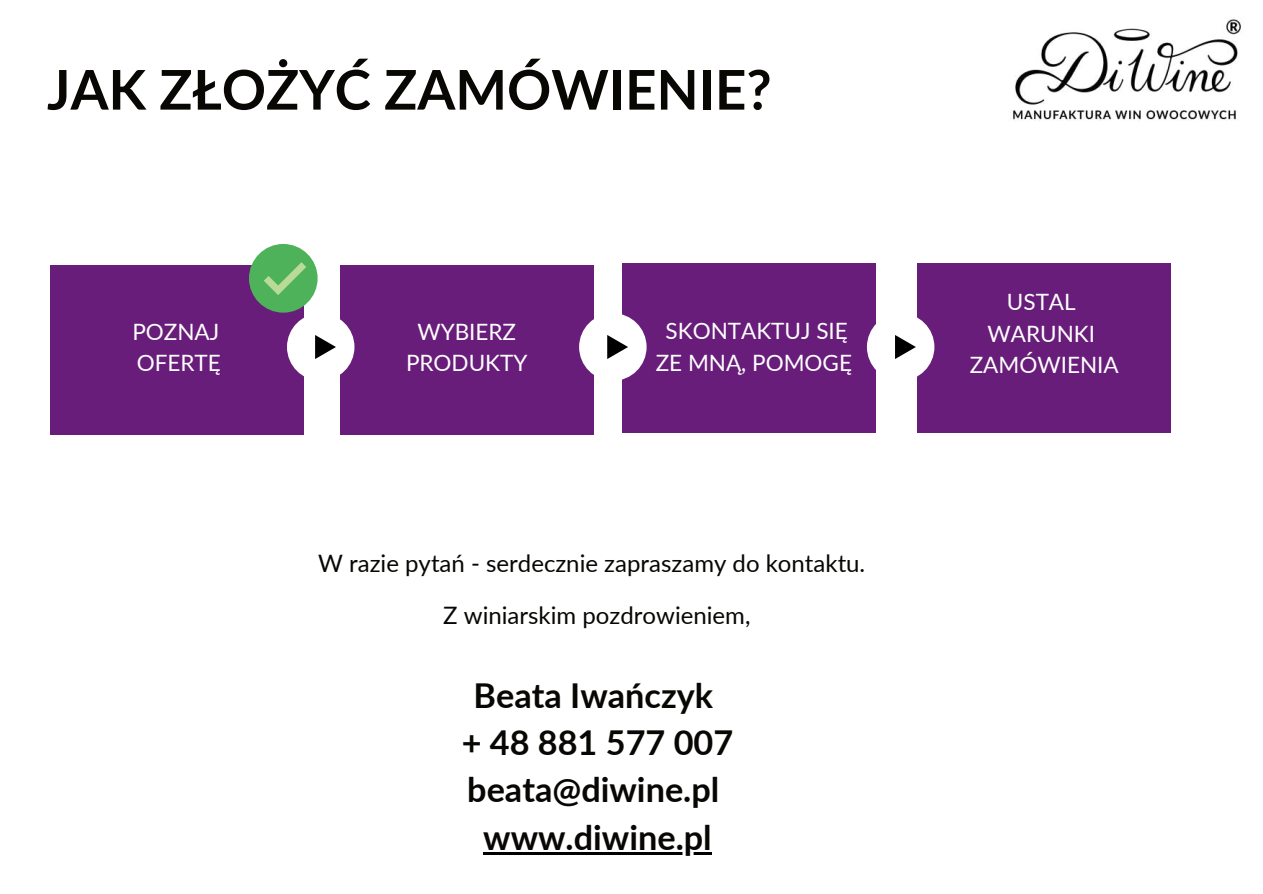
<style>
.page{position:relative;width:1263px;height:894px;background:#fff}
.page>*{position:absolute;margin:0;border:0;box-sizing:border-box;transform-origin:0 0}
.t1{font:700 54.75px "Lato";color:#080704}
.t2{font:700 34.2px/47.1px "Lato";color:#080704;text-align:center}
.t3{font:24px/52.7px "Lato";color:#080704;text-align:center}
.t4{font:22.5px/31.5px "Lato";color:#fff;text-align:center}
</style>
<div class="page">
<div style="left:51px;top:265px;width:253px;height:169px;background:#681d7a"></div>
<div style="left:340px;top:265px;width:253px;height:169px;background:#681d7a"></div>
<div style="left:622px;top:263px;width:253px;height:169px;background:#681d7a"></div>
<div style="left:917px;top:263px;width:254px;height:169px;background:#681d7a"></div>
<div style="left:287px;top:313px;width:67px;height:67px;background:#fff;border-radius:50%"></div>
<svg style="left:315px;top:335px;width:21px;height:24px"></svg>
<div style="left:579px;top:313px;width:68px;height:67px;background:#fff;border-radius:50%"></div>
<svg style="left:607px;top:335px;width:21px;height:24px"></svg>
<div style="left:867px;top:313px;width:67px;height:67px;background:#fff;border-radius:50%"></div>
<svg style="left:895px;top:335px;width:21px;height:24px"></svg>
<div style="left:249px;top:244px;width:69px;height:68px;background:#4eb25b;border-radius:50%"></div>
<svg style="left:264px;top:262px;width:42px;height:33px"></svg>
<img style="left:1012px;top:19px;width:229px;height:102px">
<hr style="left:483px;top:852px;width:229px;height:3px;background:#000">
<h1 class="t1" style="left:47px;top:49px;width:726px">JAK ZŁOŻYĆ ZAMÓWIENIE?</h1>
<p class="t4" style="left:132px;top:315px;width:90px;text-align:left">POZNAJ<br>OFERTĘ</p>
<p class="t4" style="left:406px;top:315px;width:123px">WYBIERZ<br>PRODUKTY</p>
<p class="t4" style="left:656px;top:314px;width:198px">SKONTAKTUJ SIĘ<br>ZE MNĄ, POMOGĘ</p>
<p class="t3" style="left:318px;top:535px;width:549px">W razie pytań - serdecznie zapraszamy do kontaktu.<br>Z winiarskim pozdrowieniem,</p>
<h2 class="t2" style="left:462px;top:670px;width:273px">Beata Iwańczyk<br>+ 48 881 577 007 beata@diwine.pl www.diwine.pl</h2>
<p class="t4" style="left:970px;top:285px;width:150px">USTAL<br>WARUNKI<br>ZAMÓWIENIA</p>
</div>
